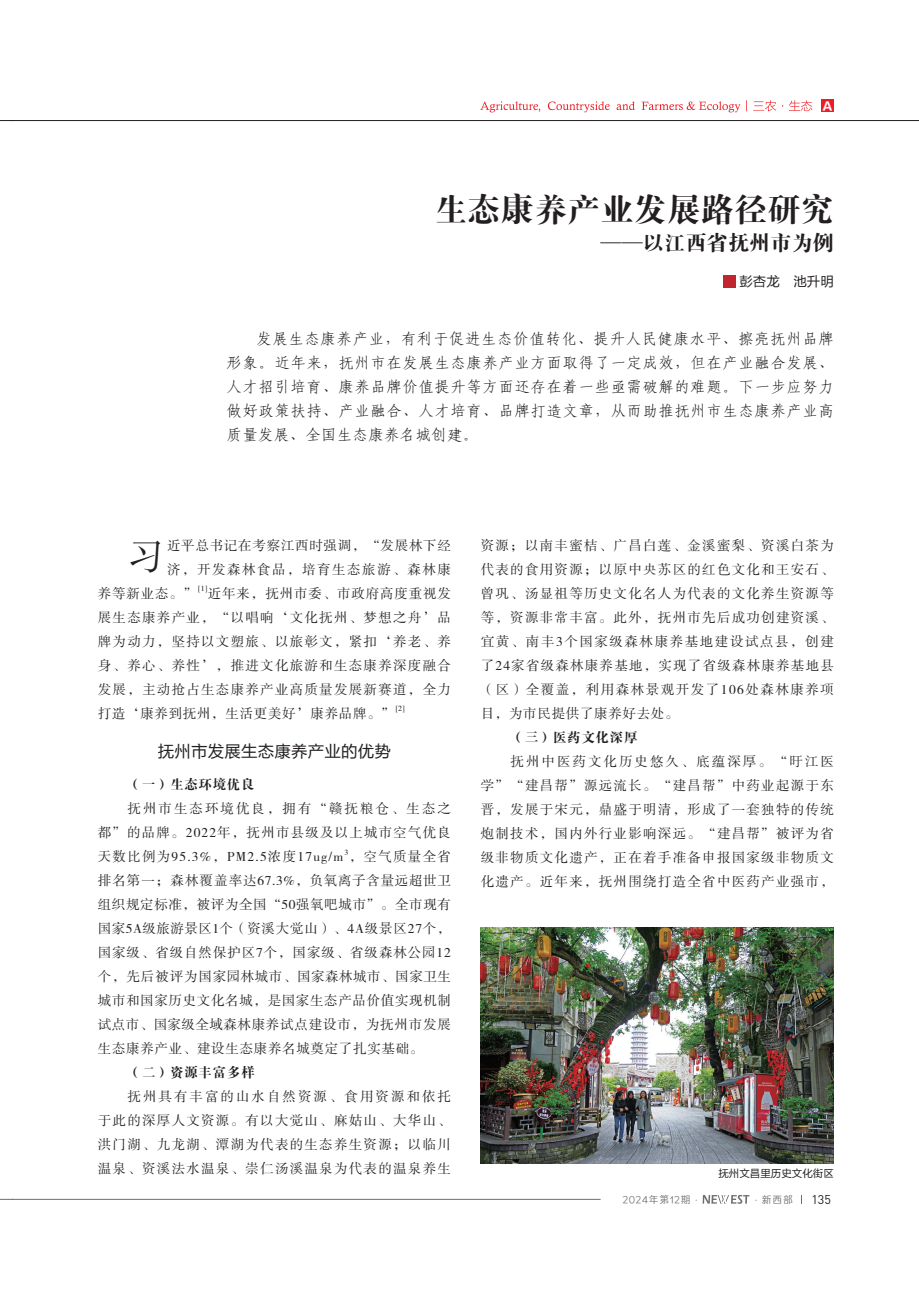
<style>
.page{position:relative;width:919px;height:1289px;background:#fff}
.page>*{position:absolute;margin:0;border:0;box-sizing:border-box;transform-origin:0 0}
.t1{font:37.5px "FZSSK GBK1 0";color:#231f20}
.t2{font:33px "FZDBSK GBK1 0";letter-spacing:.01em;color:#231f20}
.t3{font:21px "FZDBSK GBK1 0";letter-spacing:.01em;color:#231f20}
.t4{font:16.5px "FZLTHK GBK1 0";letter-spacing:.01em;color:#231f20}
.t5{font:15px/24px "Fang Song GB2312";letter-spacing:.065em;color:#231f20;text-align:justify}
.t6{font:13.5px/24px "FZSSK GBK1 0";letter-spacing:.095em;color:#231f20;text-align:justify}
.t7{font:13.5px "FZDBSK GBK1 0";letter-spacing:.05em;color:#231f20}
.t8{font:13.5px "FZSSK GBK1 0";letter-spacing:.055em;color:#231f20}
.t9{font:13.5px "FZLTHK GBK1 0";color:#231f20}
.t10{font:12.45px "DIN";color:#231f20}
.t11{font:11.4px "FZLTDHK GBK1 0";color:#fff}
.t12{font:10.5px "FZLTHK GBK1 0";color:#231f20}
.t13{font:9.75px "Loong Flash Sans GB Regular";letter-spacing:.1em;color:#6c6d70}
.t14{font:7.8px "FZSSK GBK1 0";color:#231f20}
</style>
<div class="page">
<svg style="left:0;top:1198px;width:13px;height:1px"></svg>
<svg style="left:0;top:120px;width:13px;height:1px"></svg>
<hr style="left:13px;top:1198px;width:587px;height:1px;background:#6c6d70">
<svg style="left:702px;top:1195px;width:47px;height:8px"></svg>
<hr style="left:13px;top:120px;width:905px;height:1px;background:#231f20">
<div style="left:821px;top:99px;width:12px;height:13px;background:#ee1d23"></div>
<svg style="left:480px;top:100px;width:332px;height:12px"></svg>
<div style="left:722px;top:275px;width:13px;height:13px;background:#c0262d"></div>
<img style="left:480px;top:927px;width:353px;height:236px">
<p class="t11" style="left:821px;top:100px;width:13px">Ａ</p>
<h2 class="t2" style="left:434px;top:192px;width:401px">生态康养产业发展路径研究</h2>
<h3 class="t3" style="left:600px;top:232px;width:235px">——以江西省抚州市为例</h3>
<p class="t9" style="left:739px;top:274px;width:96px">彭杏龙　池升明</p>
<p class="t5" style="left:227px;top:326px;width:608px;text-indent:30px">发展生态康养产业，有利于促进生态价值转化、提升人民健康水平、擦亮抚州品牌形象。近年来，抚州市在发展生态康养产业方面取得了一定成效，但在产业融合发展、人才招引培育、康养品牌价值提升等方面还存在着一些亟需破解的难题。下一步应努力做好政策扶持、产业融合、人才培育、品牌打造文章，从而助推抚州市生态康养产业高质量发展、全国生态康养名城创建。</p>
<h1 class="t1" style="left:128px;top:538px;width:39px">习</h1>
<p class="t8" style="left:167px;top:538px;width:285px">近平总书记在考察江西时强调，“发展林下经</p>
<p class="t6" style="left:167px;top:558px;width:285px">济，开发森林食品，培育生态旅游、森林康</p>
<p class="t6" style="left:98px;top:582px;width:101px">养等新业态。”</p>
<p class="t14" style="left:198px;top:584px;width:11px">[1]</p>
<p class="t6" style="left:98px;top:582px;width:354px;text-indent:110px">近年来，抚州市委、市政府高度重视发展生态康养产业，“以唱响‘文化抚州、梦想之舟’品牌为动力，坚持以文塑旅、以旅彰文，紧扣‘养老、养身、养心、养性’，推进文化旅游和生态康养深度融合发展，主动抢占生态康养产业高质量发展新赛道，全力打造‘康养到抚州，生活更美好’康养品牌。”</p>
<p class="t14" style="left:395px;top:704px;width:10px">[2]</p>
<p class="t4" style="left:158px;top:742px;width:235px">抚州市发展生态康养产业的优势</p>
<p class="t7" style="left:128px;top:777px;width:128px">（一）生态环境优良</p>
<p class="t6" style="left:98px;top:797px;width:354px;text-indent:30px">抚州市生态环境优良，拥有“赣抚粮仓、生态之都”的品牌。2022年，抚州市县级及以上城市空气优良天数比例为95.3%，PM2.5浓度17ug/m ，空气质量全省</p>
<p class="t14" style="left:344px;top:848px;width:5px">3</p>
<p class="t6" style="left:98px;top:869px;width:354px">排名第一；森林覆盖率达67.3%，负氧离子含量远超世卫组织规定标准，被评为全国“50强氧吧城市”。全市现有国家5A级旅游景区1个（资溪大觉山）、4A级景区27个，国家级、省级自然保护区7个，国家级、省级森林公园12个，先后被评为国家园林城市、国家森林城市、国家卫生城市和国家历史文化名城，是国家生态产品价值实现机制试点市、国家级全域森林康养试点建设市，为抚州市发展生态康养产业、建设生态康养名城奠定了扎实基础。</p>
<p class="t7" style="left:128px;top:1065px;width:128px">（二）资源丰富多样</p>
<p class="t6" style="left:98px;top:1085px;width:354px;text-indent:30px">抚州具有丰富的山水自然资源、食用资源和依托于此的深厚人文资源。有以大觉山、麻姑山、大华山、洪门湖、九龙湖、潭湖为代表的生态养生资源；以临川温泉、资溪法水温泉、崇仁汤溪温泉为代表的温泉养生</p>
<p class="t6" style="left:480px;top:534px;width:354px">资源；以南丰蜜桔、广昌白莲、金溪蜜梨、资溪白茶为代表的食用资源；以原中央苏区的红色文化和王安石、曾巩、汤显祖等历史文化名人为代表的文化养生资源等等，资源非常丰富。此外，抚州市先后成功创建资溪、宜黄、南丰3个国家级森林康养基地建设试点县，创建了24家省级森林康养基地，实现了省级森林康养基地县（区）全覆盖，利用森林景观开发了106处森林康养项目，为市民提供了康养好去处。</p>
<p class="t7" style="left:510px;top:730px;width:128px">（三）医药文化深厚</p>
<p class="t6" style="left:480px;top:750px;width:354px;text-indent:30px">抚州中医药文化历史悠久、底蕴深厚。“旴江医学”“建昌帮”源远流长。“建昌帮”中药业起源于东晋，发展于宋元，鼎盛于明清，形成了一套独特的传统炮制技术，国内外行业影响深远。“建昌帮”被评为省级非物质文化遗产，正在着手准备申报国家级非物质文化遗产。近年来，抚州围绕打造全省中医药产业强市，</p>
<p class="t12" style="left:718px;top:1167px;width:117px">抚州文昌里历史文化街区</p>
<p class="t13" style="left:622px;top:1194px;width:171px">2024年第12期·　　　　 ·新西部</p>
<p class="t10" style="left:811px;top:1191px;width:21px">135</p>
</div>
